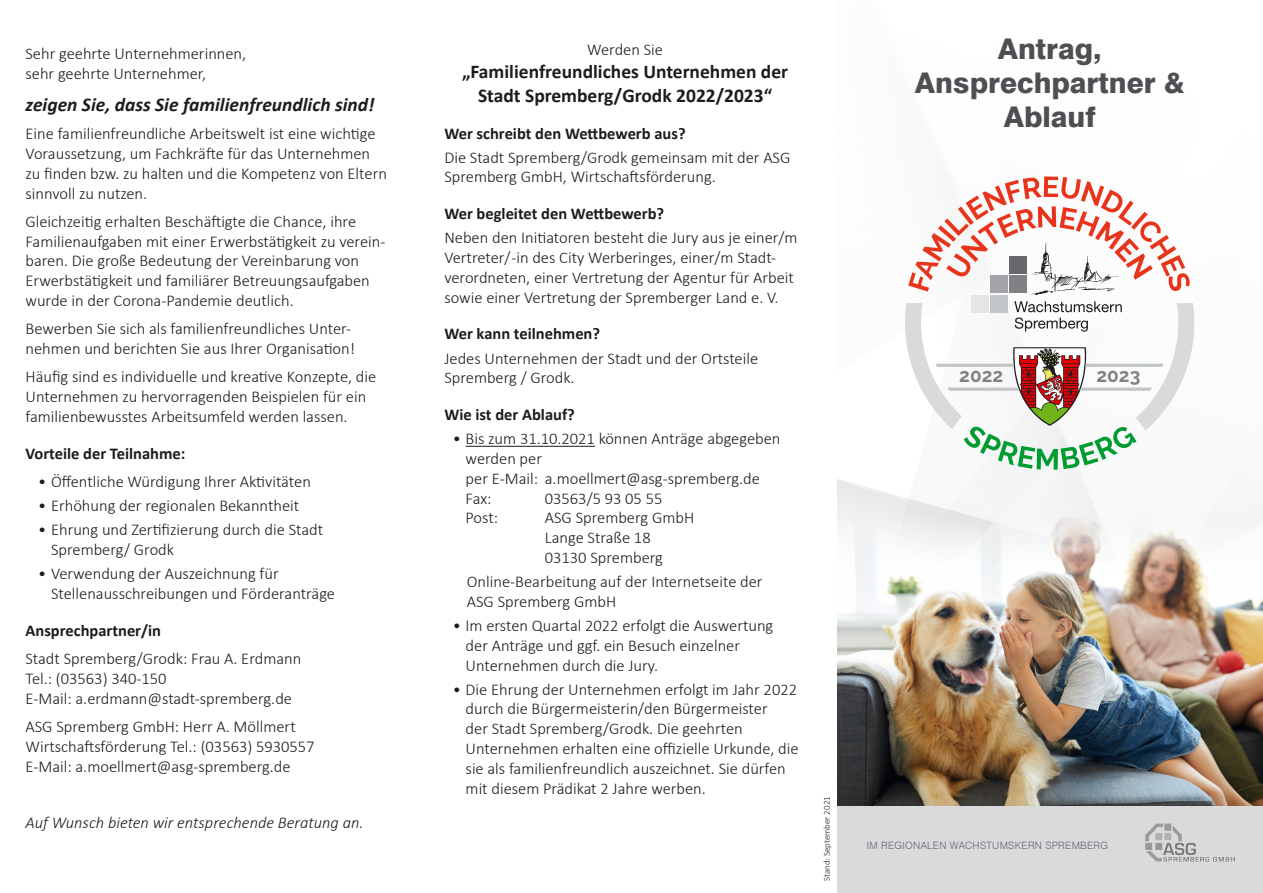
<style>
.page{position:relative;width:1263px;height:893px;background:#fff}
.page>*{position:absolute;margin:0;border:0;box-sizing:border-box;transform-origin:0 0}
.t1{font:800 28.5px/34.2px "Swiss 721 BT";color:#504e53;text-align:center}
.t2{font:700 19.5px/23.4px "Calibri";color:#1b1c20;text-align:center}
.t3{font:italic 700 19.5px "Calibri";color:#1b1c20}
.t4{font:700 19.05px "Raleway";color:#818084}
.t5{font:300 16.5px/19.8px "Calibri";color:#1b1c20}
.t6{font:700 16.5px "Calibri";color:#1b1c20}
.t7{font:italic 300 16.5px "Calibri";color:#1b1c20}
.t8{font:300 10.2px "Swiss 721 BT";letter-spacing:.03em;color:#68676c}
.t9{font:300 9px "Calibri";color:#1b1c20}
</style>
<div class="page">
<img style="left:838px;top:175px;width:425px;height:338px">
<div style="left:990px;top:295px;width:17px;height:17px;background:#c3c6c8"></div>
<div style="left:971px;top:295px;width:17px;height:17px;background:#e3e5e6"></div>
<svg style="left:908px;top:176px;width:282px;height:118px"></svg>
<svg style="left:905px;top:301px;width:289px;height:169px"></svg>
<div style="left:838px;top:806px;width:425px;height:87px;background:#d8dadc"></div>
<img style="left:1145px;top:823px;width:90px;height:39px">
<img style="left:838px;top:513px;width:425px;height:293px">
<hr style="left:466px;top:446px;width:129px;height:1px;background:#1b1c20">
<p class="t5" style="left:26px;top:44px;width:222px">Sehr geehrte Unternehmerinnen, sehr geehrte Unternehmer,</p>
<p class="t3" style="left:26px;top:91px;width:350px">zeigen Sie, dass Sie familienfreundlich sind!</p>
<p class="t5" style="left:26px;top:124px;width:363px">Eine familienfreundliche Arbeitswelt ist eine wichtige Voraussetzung, um Fachkräfte für das Unternehmen zu finden bzw. zu halten und die Kompetenz von Eltern sinnvoll zu nutzen.</p>
<p class="t5" style="left:26px;top:211px;width:361px">Gleichzeitig erhalten Beschäftigte die Chance, ihre Familienaufgaben mit einer Erwerbstätigkeit zu verein&shy;baren. Die große Bedeutung der Vereinbarung von Erwerbstätigkeit und familiärer Betreuungsaufgaben wurde in der Corona-Pandemie deutlich.</p>
<p class="t5" style="left:26px;top:319px;width:331px">Bewerben Sie sich als familienfreundliches Unter&shy;nehmen und berichten Sie aus Ihrer Organisation!</p>
<p class="t5" style="left:26px;top:367px;width:352px">Häufig sind es individuelle und kreative Konzepte, die<br>Unternehmen zu hervorragenden Beispielen für ein familienbewusstes Arbeitsumfeld werden lassen.</p>
<p class="t6" style="left:26px;top:442px;width:161px">Vorteile der Teilnahme:</p>
<p class="t5" style="left:38px;top:472px;width:274px">• Öffentliche Würdigung Ihrer Aktivitäten</p>
<p class="t5" style="left:38px;top:496px;width:262px">• Erhöhung der regionalen Bekanntheit</p>
<p class="t5" style="left:51px;top:520px;width:274px;text-indent:-13px">• Ehrung und Zertifizierung durch die Stadt<br>Spremberg/ Grodk</p>
<p class="t5" style="left:51px;top:564px;width:286px;text-indent:-13px">• Verwendung der Auszeichnung für<br>Stellenausschreibungen und Förderanträge</p>
<p class="t6" style="left:26px;top:619px;width:137px">Ansprechpartner/in</p>
<p class="t5" style="left:26px;top:649px;width:277px">Stadt Spremberg/Grodk: Frau A. Erdmann<br>Tel.: (03563) 340-150<br>E-Mail: a.erdmann@stadt-spremberg.de</p>
<p class="t5" style="left:26px;top:716px;width:291px">ASG Spremberg GmbH: Herr A. Möllmert<br>Wirtschaftsförderung Tel.: (03563) 5930557<br>E-Mail: a.moellmert@asg-spremberg.de</p>
<p class="t7" style="left:26px;top:812px;width:339px">Auf Wunsch bieten wir entsprechende Beratung an.</p>
<p class="t5" style="left:587px;top:39px;width:77px">Werden Sie</p>
<p class="t2" style="left:462px;top:60px;width:327px">„Familienfreundliches Unternehmen der<br>Stadt Spremberg/Grodk 2022/2023“</p>
<p class="t6" style="left:444px;top:121px;width:243px">Wer schreibt den Wettbewerb aus?</p>
<p class="t5" style="left:444px;top:147px;width:348px">Die Stadt Spremberg/Grodk gemeinsam mit der ASG<br>Spremberg GmbH, Wirtschaftsförderung.</p>
<p class="t6" style="left:444px;top:202px;width:221px">Wer begleitet den Wettbewerb?</p>
<p class="t5" style="left:444px;top:228px;width:355px">Neben den Initiatoren besteht die Jury aus je einer/m Vertreter/ -in des City Werberinges, einer/m Stadt&shy;verordneten, einer Vertretung der Agentur für Arbeit sowie einer Vertretung der Spremberger Land e. V.</p>
<p class="t6" style="left:444px;top:322px;width:157px">Wer kann teilnehmen?</p>
<p class="t5" style="left:444px;top:348px;width:315px">Jedes Unternehmen der Stadt und der Ortsteile<br>Spremberg / Grodk.</p>
<p class="t6" style="left:444px;top:403px;width:132px">Wie ist der Ablauf?</p>
<p class="t5" style="left:466px;top:429px;width:316px;text-indent:-13px">• Bis zum 31.10.2021 können Anträge abgegeben werden per<br>per E-Mail: a.moellmert@asg-spremberg.de<br>Fax:</p>
<p class="t5" style="left:545px;top:488px;width:119px">03563/5 93 05 55</p>
<p class="t5" style="left:466px;top:508px;width:34px">Post:</p>
<p class="t5" style="left:545px;top:508px;width:151px">ASG Spremberg GmbH<br>Lange Straße 18<br>03130 Spremberg</p>
<p class="t5" style="left:467px;top:571px;width:297px">Online-Bearbeitung auf der Internetseite der<br>ASG Spremberg GmbH</p>
<p class="t5" style="left:466px;top:615px;width:309px;text-indent:-13px">• Im ersten Quartal 2022 erfolgt die Auswertung der Anträge und ggf. ein Besuch einzelner<br>Unternehmen durch die Jury.</p>
<p class="t5" style="left:466px;top:679px;width:335px;text-indent:-13px">• Die Ehrung der Unternehmen erfolgt im Jahr 2022 durch die Bürgermeisterin/den Bürgermeister<br>der Stadt Spremberg/Grodk. Die geehrten Unternehmen erhalten eine offizielle Urkunde, die sie als familienfreundlich auszeichnet. Sie dürfen mit diesem Prädikat 2 Jahre werben.</p>
<p class="t9" style="left:821px;top:881px;width:86px;rotate:-90deg">Stand: September 2021</p>
<h1 class="t1" style="left:915px;top:32px;width:271px">Antrag,<br>Ansprechpartner &amp;<br>Ablauf</h1>
<p class="t4" style="left:959px;top:365px;width:45px">2022</p>
<p class="t4" style="left:1096px;top:365px;width:45px">2023</p>
<p class="t8" style="left:867px;top:839px;width:243px">IM REGIONALEN WACHSTUMSKERN SPREMBERG</p>
</div>
